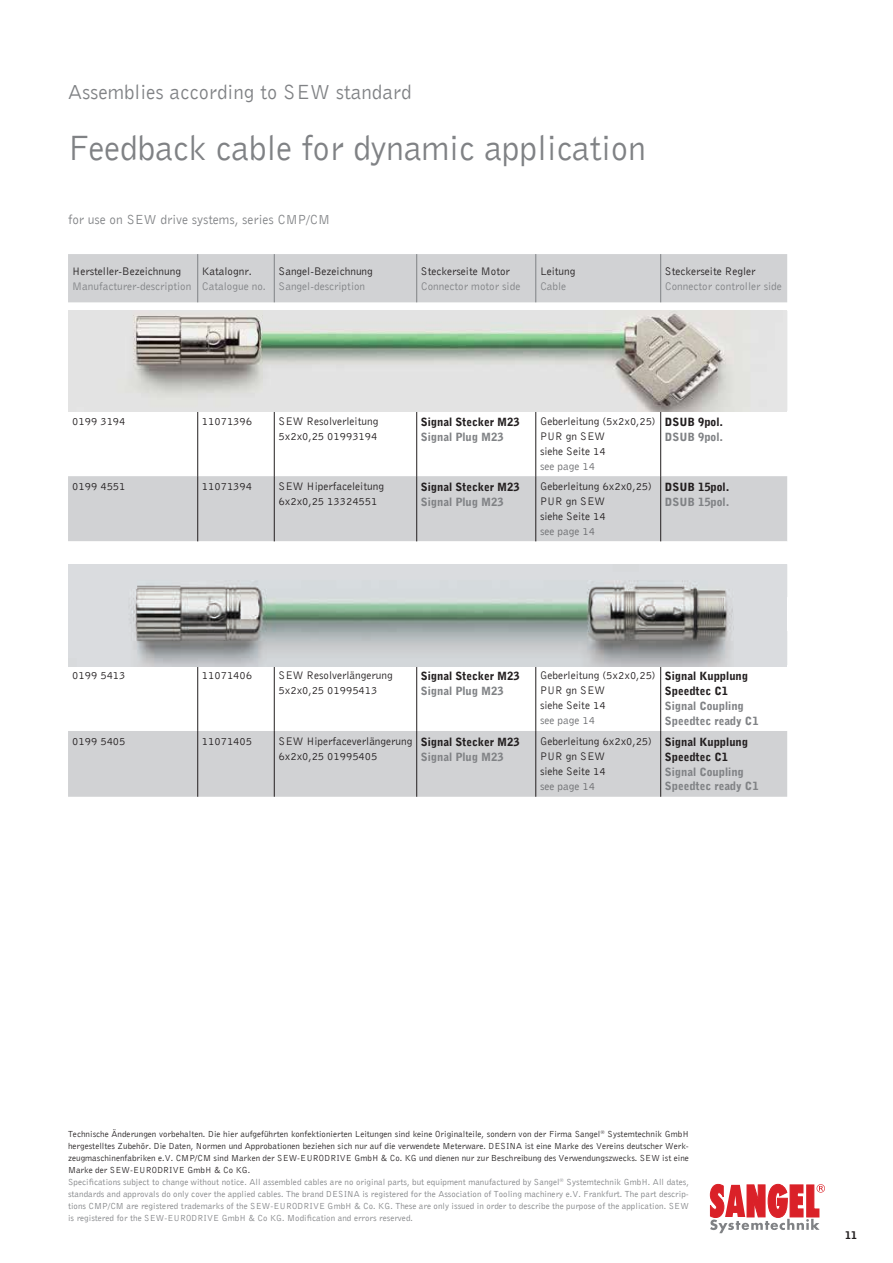
<style>
.page{position:relative;width:893px;height:1263px;background:#fff}
.page>*{position:absolute;margin:0;border:0;box-sizing:border-box;transform-origin:0 0}
.t1{font:36px "Bell Gothic BT Roman";letter-spacing:-.01em;color:#808285}
.t2{font:21px "Bell Gothic BT Roman";color:#808285}
.t3{font:13.5px "Bell Gothic BT Roman";color:#808285}
.t4{font:11.25px/14.9px "Bell Gothic BT Roman";color:#231f20}
.t5{font:11.25px/14.9px "Bell Gothic BT Black";color:#231f20}
.t6{font:11.25px/14.9px "Bell Gothic BT Black";color:#808285}
.t7{font:11.25px "Bell Gothic BT Roman";color:#808285}
.t8{font:11.25px "Bell Gothic BT Roman";color:#6c6d70}
.t9{font:10.5px "Bell Gothic BT Black";color:#231f20}
.t10{font:9px/12px "Bell Gothic BT Roman";letter-spacing:.005em;color:#808285}
.s1{color:#231f20}
</style>
<div class="page">
<svg style="left:710px;top:1184px;width:115px;height:49px"></svg>
<svg style="left:68px;top:254px;width:719px;height:543px;background:#d3d4d6"></svg>
<svg style="left:68px;top:411px;width:719px;height:320px"></svg>
<hr style="left:197px;top:254px;width:1px;height:48px;background:#808285">
<hr style="left:274px;top:254px;width:1px;height:48px;background:#808285">
<hr style="left:416px;top:254px;width:1px;height:48px;background:#808285">
<hr style="left:535px;top:254px;width:1px;height:48px;background:#808285">
<hr style="left:660px;top:254px;width:1px;height:48px;background:#808285">
<hr style="left:197px;top:411px;width:1px;height:65px;background:#231f20">
<hr style="left:197px;top:665px;width:1px;height:66px;background:#231f20">
<hr style="left:274px;top:411px;width:1px;height:65px;background:#231f20">
<hr style="left:274px;top:665px;width:1px;height:66px;background:#231f20">
<hr style="left:416px;top:411px;width:1px;height:65px;background:#231f20">
<hr style="left:416px;top:665px;width:1px;height:66px;background:#231f20">
<hr style="left:535px;top:411px;width:1px;height:65px;background:#231f20">
<hr style="left:535px;top:665px;width:1px;height:66px;background:#231f20">
<hr style="left:660px;top:411px;width:1px;height:65px;background:#231f20">
<hr style="left:660px;top:665px;width:1px;height:66px;background:#231f20">
<hr style="left:197px;top:476px;width:1px;height:65px;background:#231f20">
<hr style="left:197px;top:731px;width:1px;height:66px;background:#231f20">
<hr style="left:274px;top:476px;width:1px;height:65px;background:#231f20">
<hr style="left:274px;top:731px;width:1px;height:66px;background:#231f20">
<hr style="left:416px;top:476px;width:1px;height:65px;background:#231f20">
<hr style="left:416px;top:731px;width:1px;height:66px;background:#231f20">
<hr style="left:535px;top:476px;width:1px;height:65px;background:#231f20">
<hr style="left:535px;top:731px;width:1px;height:66px;background:#231f20">
<hr style="left:660px;top:476px;width:1px;height:65px;background:#231f20">
<hr style="left:660px;top:731px;width:1px;height:66px;background:#231f20">
<img style="left:68px;top:565px;width:719px;height:102px">
<img style="left:68px;top:310px;width:718px;height:101px">
<h2 class="t2" style="left:68px;top:79px;width:345px">Assemblies according to SEW standard</h2>
<h1 class="t1" style="left:68px;top:126px;width:579px">Feedback cable for dynamic application</h1>
<h3 class="t3" style="left:68px;top:211px;width:264px">for use on SEW drive systems, series CMP/CM</h3>
<p class="t4" style="left:72px;top:263px;width:110px">Hersteller-Bezeichnung</p>
<p class="t7" style="left:72px;top:279px;width:121px">Manufacturer-description</p>
<p class="t4" style="left:202px;top:263px;width:51px">Katalognr.</p>
<p class="t7" style="left:202px;top:279px;width:66px">Catalogue no.</p>
<p class="t4" style="left:279px;top:263px;width:96px">Sangel-Bezeichnung</p>
<p class="t7" style="left:279px;top:279px;width:88px">Sangel-description</p>
<p class="t4" style="left:421px;top:263px;width:91px">Steckerseite Motor</p>
<p class="t7" style="left:421px;top:279px;width:101px">Connector motor side</p>
<p class="t4" style="left:540px;top:263px;width:37px">Leitung</p>
<p class="t7" style="left:540px;top:279px;width:28px">Cable</p>
<p class="t4" style="left:665px;top:263px;width:92px">Steckerseite Regler</p>
<p class="t7" style="left:665px;top:279px;width:118px">Connector controller side</p>
<p class="t4" style="left:72px;top:414px;width:55px">0199 3194</p>
<p class="t4" style="left:202px;top:414px;width:52px">11071396</p>
<p class="t4" style="left:279px;top:414px;width:101px">SEW Resolverleitung<br>5x2x0,25 01993194</p>
<p class="t5" style="left:421px;top:414px;width:100px">Signal Stecker M23</p>
<p class="t6" style="left:421px;top:429px;width:84px">Signal Plug M23</p>
<p class="t4" style="left:72px;top:479px;width:55px">0199 4551</p>
<p class="t4" style="left:202px;top:479px;width:52px">11071394</p>
<p class="t4" style="left:279px;top:479px;width:107px">SEW Hiperfaceleitung<br>6x2x0,25 13324551</p>
<p class="t5" style="left:421px;top:479px;width:100px">Signal Stecker M23</p>
<p class="t6" style="left:421px;top:494px;width:84px">Signal Plug M23</p>
<p class="t4" style="left:540px;top:414px;width:117px">Geberleitung (5x2x0,25)<br>PUR gn SEW<br>siehe Seite 14</p>
<p class="t8" style="left:540px;top:459px;width:57px">see page 14</p>
<p class="t4" style="left:540px;top:479px;width:113px">Geberleitung 6x2x0,25)<br>PUR gn SEW<br>siehe Seite 14</p>
<p class="t8" style="left:540px;top:524px;width:57px">see page 14</p>
<p class="t5" style="left:665px;top:414px;width:60px">DSUB 9pol.</p>
<p class="t6" style="left:665px;top:429px;width:60px">DSUB 9pol.</p>
<p class="t5" style="left:665px;top:479px;width:66px">DSUB 15pol.</p>
<p class="t6" style="left:665px;top:494px;width:66px">DSUB 15pol.</p>
<p class="t4" style="left:72px;top:668px;width:55px">0199 5413</p>
<p class="t4" style="left:202px;top:668px;width:52px">11071406</p>
<p class="t4" style="left:279px;top:668px;width:116px">SEW Resolverlängerung<br>5x2x0,25 01995413</p>
<p class="t5" style="left:421px;top:668px;width:100px">Signal Stecker M23</p>
<p class="t6" style="left:421px;top:683px;width:84px">Signal Plug M23</p>
<p class="t4" style="left:72px;top:734px;width:55px">0199 5405</p>
<p class="t4" style="left:202px;top:734px;width:52px">11071405</p>
<p class="t4" style="left:279px;top:734px;width:135px">SEW Hiperfaceverlängerung<br>6x2x0,25 01995405</p>
<p class="t5" style="left:421px;top:734px;width:100px">Signal Stecker M23</p>
<p class="t6" style="left:421px;top:749px;width:84px">Signal Plug M23</p>
<p class="t4" style="left:540px;top:668px;width:117px">Geberleitung (5x2x0,25)<br>PUR gn SEW<br>siehe Seite 14</p>
<p class="t8" style="left:540px;top:713px;width:57px">see page 14</p>
<p class="t4" style="left:540px;top:734px;width:113px">Geberleitung 6x2x0,25)<br>PUR gn SEW<br>siehe Seite 14</p>
<p class="t8" style="left:540px;top:779px;width:57px">see page 14</p>
<p class="t5" style="left:665px;top:668px;width:85px">Signal Kupplung<br>Speedtec C1</p>
<p class="t6" style="left:665px;top:698px;width:95px">Signal Coupling<br>Speedtec ready C1</p>
<p class="t5" style="left:665px;top:734px;width:85px">Signal Kupplung<br>Speedtec C1</p>
<p class="t6" style="left:665px;top:764px;width:95px">Signal Coupling<br>Speedtec ready C1</p>
<p class="t10" style="left:68px;top:1128px;width:622px"><span class="s1">Technische Änderungen vorbehalten. Die hier aufgeführten konfektionierten Leitungen sind keine Originalteile, sondern von der Firma Sangel</span><sup>®</sup> <span class="s1">Systemtechnik GmbH hergestelltes Zubehör. Die Daten, Normen und Approbationen beziehen sich nur auf die verwendete Meterware. DESINA ist eine Marke des Vereins deutscher Werk&shy;zeugmaschinenfabriken e.V. CMP/CM sind Marken der SEW-EURODRIVE GmbH &amp; Co. KG und dienen nur zur Beschreibung des Verwendungszwecks. SEW ist eine Marke der SEW-EURODRIVE GmbH &amp; Co KG.<br></span>Specifications subject to change without notice. All assembled cables are no original parts, but equipment manufactured by Sangel<sup>®</sup> Systemtechnik GmbH. All dates, standards and approvals do only cover the applied cables. The brand DESINA is registered for the Association of Tooling machinery e.V. Frankfurt. The part descrip&shy;tions CMP/CM are registered trademarks of the SEW-EURODRIVE GmbH &amp; Co. KG. These are only issued in order to describe the purpose of the application. SEW is registered for the SEW-EURODRIVE GmbH &amp; Co KG. Modification and errors reserved.</p>
<p class="t9" style="left:845px;top:1228px;width:13px">11</p>
</div>
